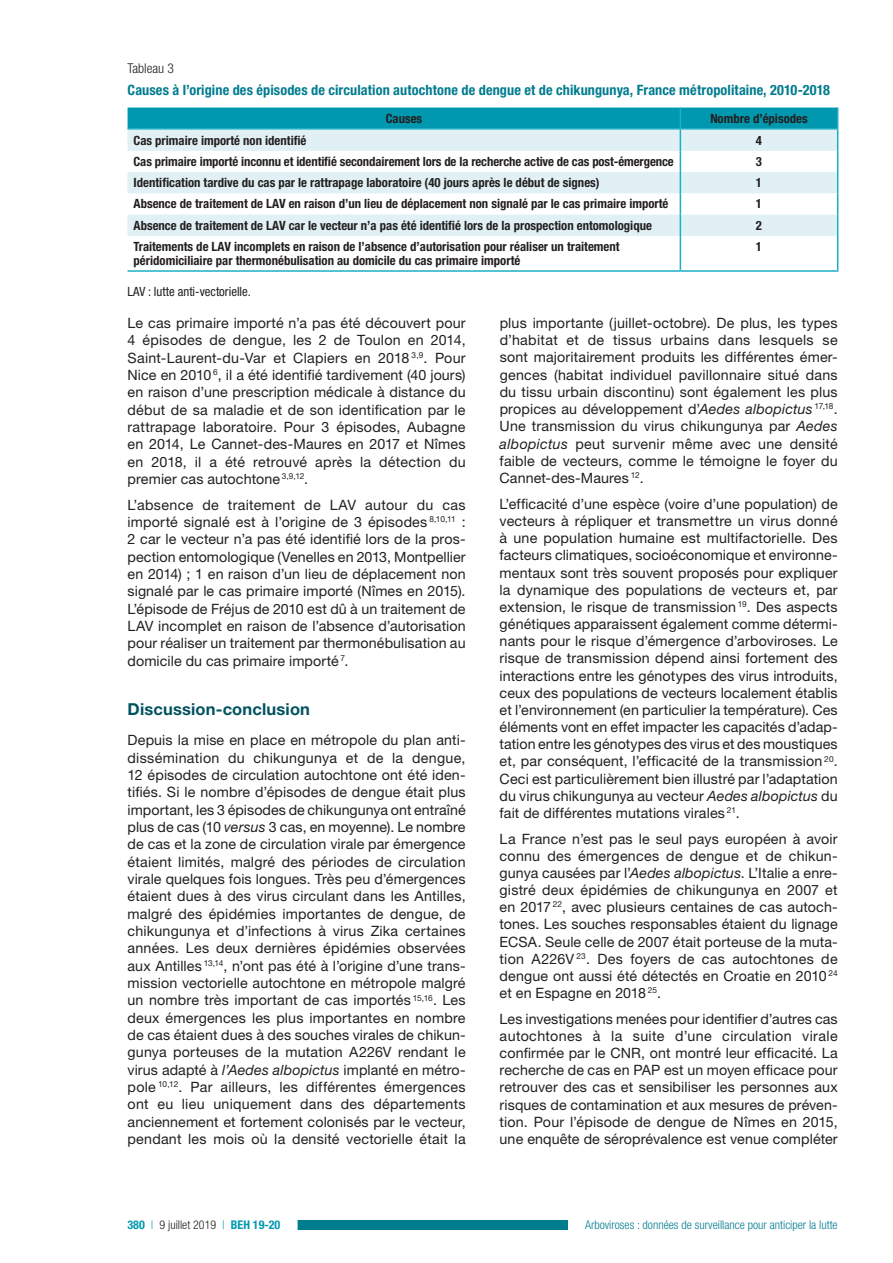
<style>
.page{position:relative;width:893px;height:1263px;background:#fff}
.page>*{position:absolute;margin:0;border:0;box-sizing:border-box;transform-origin:0 0}
.t1{font:700 16.5px "Helvetica Neue LT Std";letter-spacing:.01em;color:#005260}
.t2{font:14.25px/17.2px "Helvetica Neue LT Std";letter-spacing:.01em;color:#231f20;text-align:justify}
.t3{font:700 condensed 14.25px "Helvetica Neue LT Std";letter-spacing:.01em;color:#007c8f}
.t4{font:300 condensed 13.5px "Helvetica Neue LT Std";color:#231f20}
.t5{font:700 condensed 12.75px/14.1px "Helvetica Neue LT Std";color:#231f20}
.t6{font:condensed 12.75px "Helvetica Neue LT Std";color:#231f20}
.t7{font:300 condensed 12px "Helvetica Neue LT Std";color:#007c8f}
.t8{font:300 condensed 12px "Helvetica Neue LT Std";color:#231f20}
.s1{font-style:italic}
.s2{font-weight:700;color:#0098af}
.s3{color:#0098af}
</style>
<div class="page">
<div style="left:242px;top:1221px;width:596px;height:9px;background:#007c8f"></div>
<div style="left:110px;top:1219px;width:188px;height:12px;background:#fff"></div>
<div style="left:568px;top:1218px;width:287px;height:13px;background:#fff"></div>
<svg style="left:128px;top:108px;width:710px;height:128px"></svg>
<hr style="left:128px;top:270px;width:552px;height:2px;background:#1aafc4">
<hr style="left:680px;top:236px;width:1px;height:34px;background:#1aafc4">
<hr style="left:837px;top:236px;width:1px;height:34px;background:#1aafc4">
<hr style="left:680px;top:270px;width:158px;height:2px;background:#1aafc4">
<p class="t4" style="left:128px;top:61px;width:48px">Tableau 3</p>
<p class="t3" style="left:128px;top:81px;width:704px">Causes à l’origine des épisodes de circulation autochtone de dengue et de chikungunya, France métropolitaine, 2010-2018</p>
<p class="t5" style="left:386px;top:111px;width:38px">Causes</p>
<p class="t5" style="left:710px;top:111px;width:99px">Nombre d’épisodes</p>
<p class="t5" style="left:134px;top:133px;width:174px">Cas primaire importé non identifié</p>
<p class="t5" style="left:756px;top:133px;width:8px">4</p>
<p class="t5" style="left:134px;top:154px;width:542px">Cas primaire importé inconnu et identifié secondairement lors de la recherche active de cas post-émergence</p>
<p class="t5" style="left:756px;top:154px;width:8px">3</p>
<p class="t5" style="left:134px;top:175px;width:468px">Identification tardive du cas par le rattrapage laboratoire (40 jours après le début de signes)</p>
<p class="t5" style="left:756px;top:175px;width:8px">1</p>
<p class="t5" style="left:134px;top:197px;width:536px">Absence de traitement de LAV en raison d’un lieu de déplacement non signalé par le cas primaire importé</p>
<p class="t5" style="left:756px;top:197px;width:8px">1</p>
<p class="t5" style="left:134px;top:218px;width:520px">Absence de traitement de LAV car le vecteur n’a pas été identifié lors de la prospection entomologique</p>
<p class="t5" style="left:756px;top:218px;width:8px">2</p>
<p class="t5" style="left:134px;top:239px;width:488px">Traitements de LAV incomplets en raison de l’absence d’autorisation pour réaliser un traitement péridomiciliaire par thermonébulisation au domicile du cas primaire importé</p>
<p class="t5" style="left:756px;top:239px;width:8px">1</p>
<p class="t6" style="left:128px;top:284px;width:125px">LAV : lutte anti-vectorielle.</p>
<p class="t2" style="left:128px;top:314px;width:340px">Le cas primaire importé n’a pas été découvert pour 4 épisodes de dengue, les 2 de Toulon en 2014, Saint-Laurent-du-Var et Clapiers en 2018 <sup>3,9</sup>. Pour Nice en 2010 <sup>6</sup>, il a été identifié tardivement (40 jours) en raison d’une prescription médicale à distance du début de sa maladie et de son identification par le rattrapage laboratoire. Pour 3 épisodes, Aubagne en 2014, Le Cannet-des-Maures en 2017 et Nîmes en 2018, il a été retrouvé après la détection du premier cas autochtone <sup>3,9,12</sup>.</p>
<p class="t2" style="left:128px;top:496px;width:340px">L’absence de traitement de LAV autour du cas importé signalé est à l’origine de 3 épisodes <sup>8,10,11</sup> :<br>2 car le vecteur n’a pas été identifié lors de la pros&shy;pection entomologique (Venelles en 2013, Montpellier en 2014) ; 1 en raison d’un lieu de déplacement non signalé par le cas primaire importé (Nîmes en 2015).<br>L’épisode de Fréjus de 2010 est dû à un traitement de LAV incomplet en raison de l’absence d’autorisation pour réaliser un traitement par thermonébulisation au domicile du cas primaire importé <sup>7</sup>.</p>
<p class="t1" style="left:128px;top:699px;width:184px">Discussion-conclusion</p>
<p class="t2" style="left:128px;top:731px;width:340px">Depuis la mise en place en métropole du plan anti&shy;dissémination du chikungunya et de la dengue, 12 épisodes de circulation autochtone ont été iden&shy;tifiés. Si le nombre d’épisodes de dengue était plus important, les 3 épisodes de chikungunya ont entraîné plus de cas (10 <span class="s1">versus</span> 3 cas, en moyenne). Le nombre de cas et la zone de circulation virale par émergence étaient limités, malgré des périodes de circulation virale quelques fois longues. Très peu d’émergences étaient dues à des virus circulant dans les Antilles, malgré des épidémies importantes de dengue, de chikungunya et d’infections à virus Zika certaines années. Les deux dernières épidémies observées aux Antilles <sup>13,14</sup>, n’ont pas été à l’origine d’une trans&shy;mission vectorielle autochtone en métropole malgré un nombre très important de cas importés <sup>15,16</sup>. Les deux émergences les plus importantes en nombre de cas étaient dues à des souches virales de chikun&shy;gunya porteuses de la mutation A226V rendant le virus adapté à <span class="s1">l’Aedes albopictus</span> implanté en métro&shy;pole <sup>10,12</sup>. Par ailleurs, les différentes émergences ont eu lieu uniquement dans des départements anciennement et fortement colonisés par le vecteur, pendant les mois où la densité vectorielle était la</p>
<p class="t2" style="left:500px;top:314px;width:340px">plus importante (juillet-octobre). De plus, les types d’habitat et de tissus urbains dans lesquels se sont majoritairement produits les différentes émer&shy;gences (habitat individuel pavillonnaire situé dans du tissu urbain discontinu) sont également les plus propices au développement d’<span class="s1">Aedes albopictus</span> <sup>17,18</sup>.<br>Une transmission du virus chikungunya par <span class="s1">Aedes albopictus</span> peut survenir même avec une densité faible de vecteurs, comme le témoigne le foyer du Cannet-des-Maures <sup>12</sup>.</p>
<p class="t2" style="left:500px;top:495px;width:340px">L’efficacité d’une espèce (voire d’une population) de vecteurs à répliquer et transmettre un virus donné à une population humaine est multifactorielle. Des facteurs climatiques, socioéconomique et environne&shy;mentaux sont très souvent proposés pour expliquer la dynamique des populations de vecteurs et, par extension, le risque de transmission <sup>19</sup>. Des aspects génétiques apparaissent également comme détermi&shy;nants pour le risque d’émergence d’arboviroses. Le risque de transmission dépend ainsi fortement des interactions entre les génotypes des virus introduits, ceux des populations de vecteurs localement établis et l’environnement (en particulier la température). Ces éléments vont en effet impacter les capacités d’adap&shy;tation entre les génotypes des virus et des moustiques et, par conséquent, l’efficacité de la transmission <sup>20</sup>.<br>Ceci est particulièrement bien illustré par l’adaptation du virus chikungunya au vecteur <span class="s1">Aedes albopictus</span> du fait de différentes mutations virales <sup>21</sup>.</p>
<p class="t2" style="left:500px;top:830px;width:340px">La France n’est pas le seul pays européen à avoir connu des émergences de dengue et de chikun&shy;gunya causées par l’<span class="s1">Aedes albopictus</span>. L’Italie a enre&shy;gistré deux épidémies de chikungunya en 2007 et en 2017 <sup>22</sup>, avec plusieurs centaines de cas autoch&shy;tones. Les souches responsables étaient du lignage ECSA. Seule celle de 2007 était porteuse de la muta&shy;tion A226V <sup>23</sup>. Des foyers de cas autochtones de dengue ont aussi été détectés en Croatie en 2010 <sup>24 </sup>et en Espagne en 2018 <sup>25</sup>.</p>
<p class="t2" style="left:500px;top:1010px;width:340px">Les investigations menées pour identifier d’autres cas autochtones à la suite d’une circulation virale confirmée par le CNR, ont montré leur efficacité. La recherche de cas en PAP est un moyen efficace pour retrouver des cas et sensibiliser les personnes aux risques de contamination et aux mesures de préven&shy;tion. Pour l’épisode de dengue de Nîmes en 2015, une enquête de séroprévalence est venue compléter</p>
<p class="t8" style="left:128px;top:1218px;width:154px"><span class="s2">380</span> <span class="s3">|</span> 9 juillet 2019 <span class="s3">|</span> <span class="s2">BEH 19-20</span></p>
<p class="t7" style="left:585px;top:1218px;width:254px">Arboviroses : données de surveillance pour anticiper la lutte</p>
</div>
